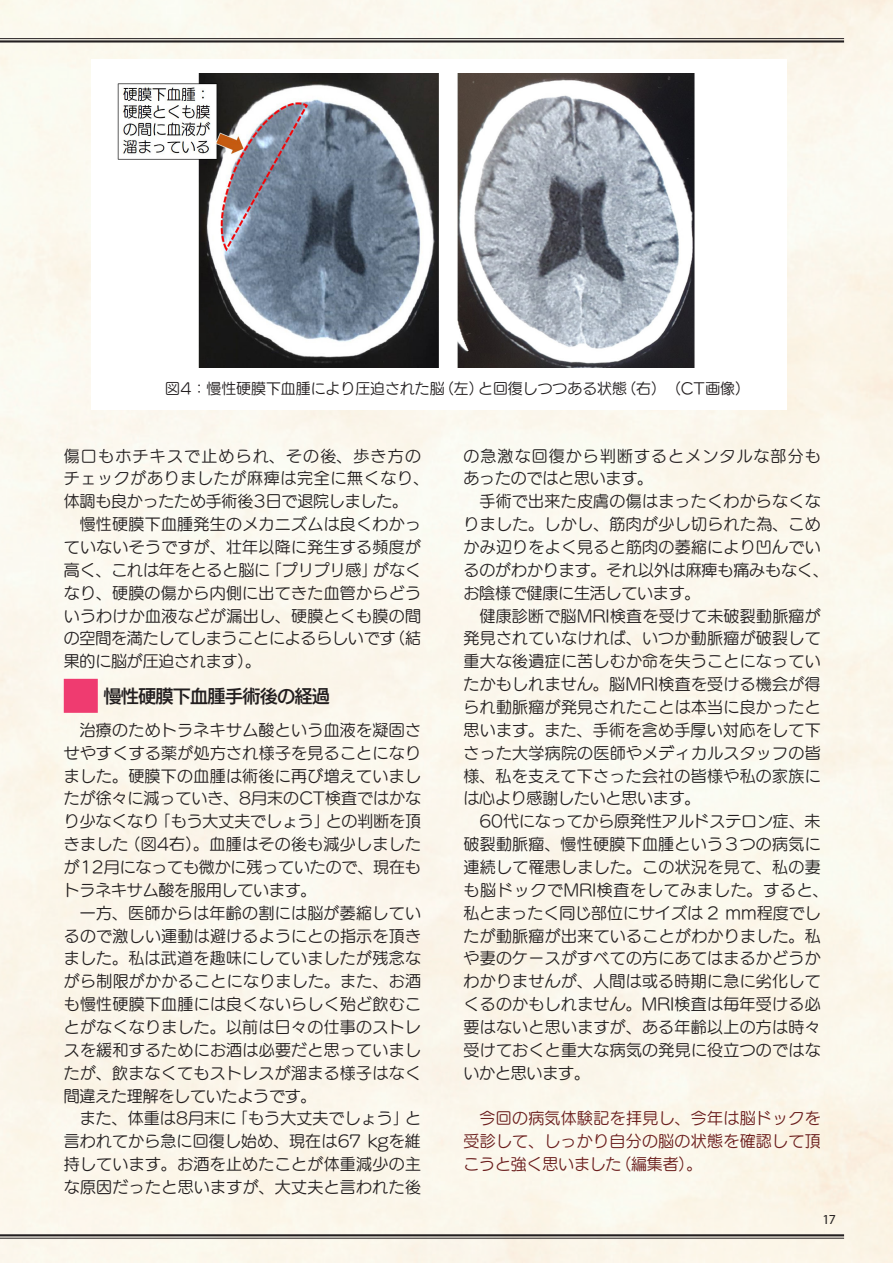
<style>
.page{position:relative;width:893px;height:1263px;background:#fff}
.page>*{position:absolute;margin:0;border:0;box-sizing:border-box;transform-origin:0 0}
.病気体験記_小見出し{font:18px "UD Kakugo Large Pr 6 N DB";letter-spacing:-.04em;color:#231f20}
.HAB_本文{font:15.9px/22.8px "UD Marugo Large Pr 6 N M";letter-spacing:.02em;color:#231f20;text-align:justify}
.HAB_本文-2{font:15.9px/22.8px "UD Marugo Large Pr 6 N M";letter-spacing:.045em;color:#231f20}
.HAB_本文-3{font:15.9px/22.8px "UD Marugo Large Pr 6 N M";letter-spacing:.02em;color:#6b1e1d;text-align:justify}
.HAB_本文-4{font:15.9px/22.8px "UD Marugo Large Pr 6 N M";letter-spacing:.07em;color:#231f20}
.HAB_本文-5{font:14.85px "UD Marugo Large Pr 6 N M";color:#231f20}
.t1{font:13.8px "Myriad Pro";color:#231f20}
</style>
<div class="page">
<hr style="left:0;top:38px;width:844px;height:1px;background:#231f20">
<hr style="left:0;top:40px;width:844px;height:3px;background:#231f20">
<hr style="left:0;top:1234px;width:844px;height:2px;background:#231f20">
<hr style="left:0;top:1238px;width:844px;height:1px;background:#231f20">
<div style="left:64px;top:679px;width:34px;height:34px;background:#ef3b70"></div>
<img style="left:117px;top:73px;width:578px;height:294px">
<p class="HAB_本文-5" style="left:165px;top:381px;width:586px">図4：慢性硬膜下血腫により圧迫された脳（左）と回復しつつある状態（右）　（CT画像）</p>
<p class="HAB_本文-2" style="left:64px;top:445px;width:367px">傷口もホチキスで止められ、その後、歩き方のチェックがありましたが麻痺は完全に無くなり、体調も良かったため手術後3日で退院しました。</p>
<p class="HAB_本文" style="left:64px;top:513px;width:359px;text-indent:16px">慢性硬膜下血腫発生のメカニズムは良くわかっていないそうですが、壮年以降に発生する頻度が高く、これは年をとると脳に「プリプリ感」がなくなり、硬膜の傷から内側に出てきた血管からどういうわけか血液などが漏出し、硬膜とくも膜の間の空間を満たしてしまうことによるらしいです（結果的に脳が圧迫されます）。</p>
<p class="病気体験記_小見出し" style="left:104px;top:686px;width:228px">慢性硬膜下血腫手術後の経過</p>
<p class="HAB_本文" style="left:64px;top:719px;width:359px;text-indent:16px">治療のためトラネキサム酸という血液を凝固させやすくする薬が処方され様子を見ることになりました。硬膜下の血腫は術後に再び増えていましたが徐々に減っていき、8月末のCT検査ではかなり少なくなり「もう大丈夫でしょう」との判断を頂きました（図4右）。血腫はその後も減少しましたが12月になっても微かに残っていたので、現在もトラネキサム酸を服用しています。</p>
<p class="HAB_本文" style="left:64px;top:902px;width:359px;text-indent:16px">一方、医師からは年齢の割には脳が萎縮しているので激しい運動は避けるようにとの指示を頂きました。私は武道を趣味にしていましたが残念ながら制限がかかることになりました。また、お酒も慢性硬膜下血腫には良くないらしく殆ど飲むことがなくなりました。以前は日々の仕事のストレスを緩和するためにお酒は必要だと思っていましたが、飲まなくてもストレスが溜まる様子はなく間違えた理解をしていたようです。</p>
<p class="HAB_本文" style="left:64px;top:1107px;width:359px;text-indent:16px">また、体重は8月末に「もう大丈夫でしょう」と言われてから急に回復し始め、現在は67 kgを維持しています。お酒を止めたことが体重減少の主な原因だったと思いますが、大丈夫と言われた後</p>
<p class="HAB_本文-4" style="left:463px;top:445px;width:359px">の急激な回復から判断するとメンタルな部分もあったのではと思います。</p>
<p class="HAB_本文" style="left:463px;top:490px;width:367px;text-align:left;text-indent:16px">手術で出来た皮膚の傷はまったくわからなくなりました。しかし、筋肉が少し切られた為、こめかみ辺りをよく見ると筋肉の萎縮により凹んでいるのがわかります。それ以外は麻痺も痛みもなく、お陰様で健康に生活しています。</p>
<p class="HAB_本文" style="left:463px;top:605px;width:359px;text-indent:16px">健康診断で脳MRI検査を受けて未破裂動脈瘤が発見されていなければ、いつか動脈瘤が破裂して重大な後遺症に苦しむか命を失うことになっていたかもしれません。脳MRI検査を受ける機会が得られ動脈瘤が発見されたことは本当に良かったと思います。また、手術を含め手厚い対応をして下さった大学病院の医師やメディカルスタッフの皆様、私を支えて下さった会社の皆様や私の家族には心より感謝したいと思います。</p>
<p class="HAB_本文" style="left:463px;top:810px;width:367px;text-align:left;text-indent:16px">60代になってから原発性アルドステロン症、未破裂動脈瘤、慢性硬膜下血腫という３つの病気に連続して罹患しました。この状況を見て、私の妻も脳ドックでMRI検査をしてみました。すると、私とまったく同じ部位にサイズは 2 mm程度でしたが動脈瘤が出来ていることがわかりました。私や妻のケースがすべての方にあてはまるかどうかわかりませんが、人間は或る時期に急に劣化してくるのかもしれません。MRI検査は毎年受ける必要はないと思いますが、ある年齢以上の方は時々受けておくと重大な病気の発見に役立つのではないかと思います。</p>
<p class="HAB_本文-3" style="left:463px;top:1107px;width:359px;text-indent:16px">今回の病気体験記を拝見し、今年は脳ドックを受診して、しっかり自分の脳の状態を確認して頂こうと強く思いました（編集者）。</p>
<p class="t1" style="left:822px;top:1210px;width:15px">17</p>
</div>
